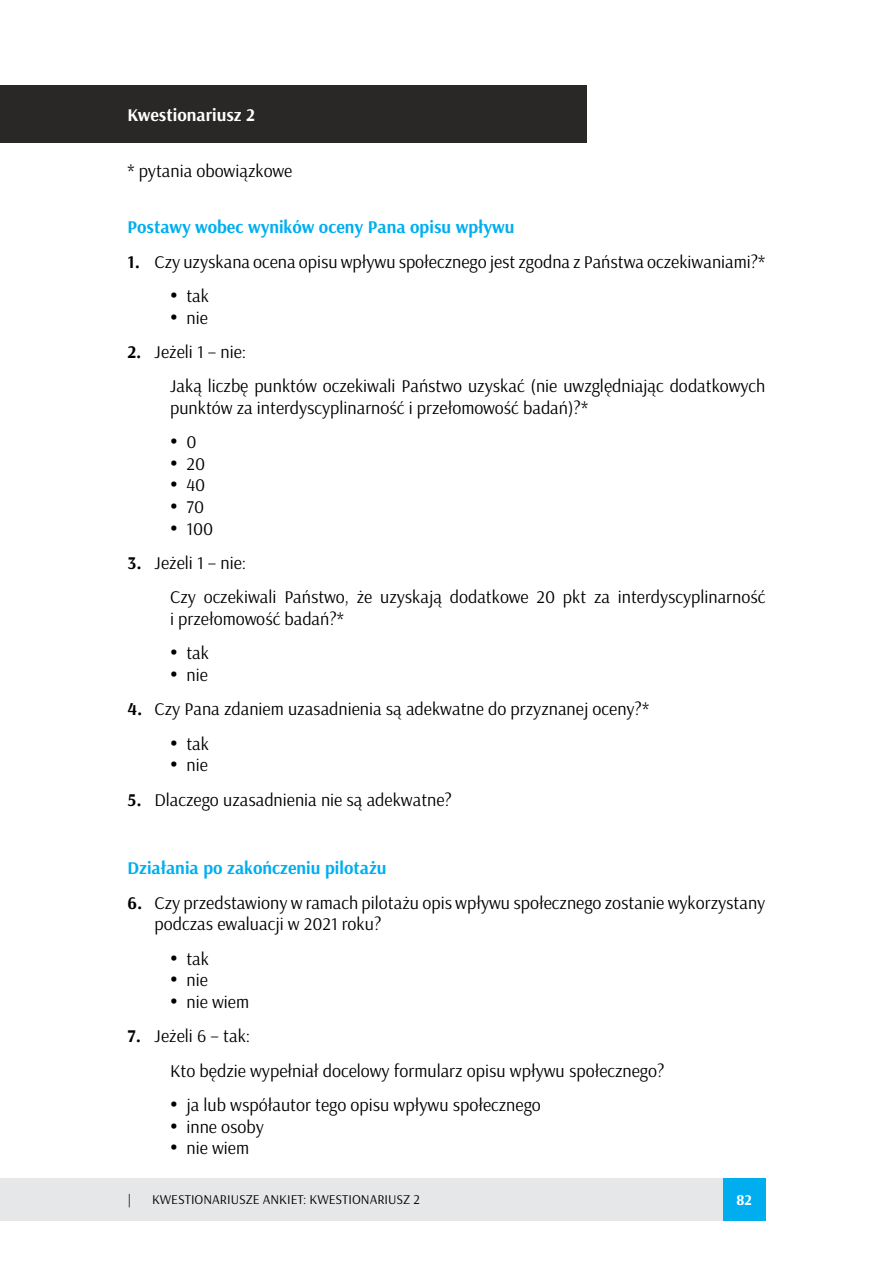
<style>
.page{position:relative;width:893px;height:1263px;background:#fff}
.page>*{position:absolute;margin:0;border:0;box-sizing:border-box;transform-origin:0 0}
.t1{font:700 21px "Arsenal";color:#000}
.t2{font:18px/34.3px "Arsenal";color:#000}
.t3{font:700 18px "Arsenal";color:#00aeef}
.t4{font:700 18px "Arsenal";color:#fff}
.t5{font:700 15px "Arsenal";color:#fff}
.t6{font:13.5px "Arsenal";color:#000}
.s1{font-weight:700}
.s2{font-weight:700;font-size:21px}
.s3{font-weight:400;font-size:18px}
</style>
<div class="page">
<div style="left:723px;top:1178px;width:42px;height:42px;background:#00aeef"></div>
<div style="left:0;top:1178px;width:723px;height:42px;background:#e6e7e8"></div>
<div style="left:0;top:85px;width:587px;height:57px;background:#292827"></div>
<p class="t4" style="left:128px;top:103px;width:129px">Kwestionariusz 2</p>
<p class="t2" style="left:128px;top:154px;width:166px">* pytania obowiązkowe</p>
<p class="t3" style="left:128px;top:216px;width:388px">Postawy wobec wyników oceny Pana opisu wpływu</p>
<p class="t2" style="left:128px;top:244px;width:639px"><span class="s1">1.</span> Czy uzyskana ocena opisu wpływu społecznego jest zgodna z Państwa oczekiwaniami?*</p>
<p class="t2" style="left:170px;top:279px;width:41px"><span class="s2">•</span> tak</p>
<p class="t2" style="left:170px;top:300px;width:39px"><span class="s2">•</span> nie</p>
<p class="t2" style="left:170px;top:335px;width:597px;text-indent:-43px"><span class="s1">2.</span> Jeżeli 1 – nie:<br>Jaką liczbę punktów oczekiwali Państwo uzyskać (nie uwzględniając dodatkowych</p>
<p class="t2" style="left:170px;top:391px;width:419px">punktów za interdyscyplinarność i przełomowość badań)?*</p>
<p class="t1" style="left:170px;top:428px;width:28px">• <span class="s3">0</span></p>
<p class="t2" style="left:170px;top:447px;width:37px"><span class="s2">•</span> 20</p>
<p class="t2" style="left:170px;top:468px;width:37px"><span class="s2">•</span> 40</p>
<p class="t2" style="left:170px;top:490px;width:36px"><span class="s2">•</span> 70</p>
<p class="t2" style="left:170px;top:511px;width:45px"><span class="s2">•</span> 100</p>
<p class="t2" style="left:170px;top:546px;width:597px;text-indent:-43px"><span class="s1">3.</span> Jeżeli 1 – nie:<br>Czy oczekiwali Państwo, że uzyskają dodatkowe 20 pkt za interdyscyplinarność</p>
<p class="t2" style="left:170px;top:602px;width:175px">i przełomowość badań?*</p>
<p class="t2" style="left:170px;top:636px;width:41px"><span class="s2">•</span> tak</p>
<p class="t2" style="left:170px;top:658px;width:39px"><span class="s2">•</span> nie</p>
<p class="t2" style="left:128px;top:692px;width:523px"><span class="s1">4.</span> Czy Pana zdaniem uzasadnienia są adekwatne do przyznanej oceny?*</p>
<p class="t2" style="left:170px;top:726px;width:41px"><span class="s2">•</span> tak</p>
<p class="t2" style="left:170px;top:748px;width:39px"><span class="s2">•</span> nie</p>
<p class="t2" style="left:128px;top:782px;width:326px"><span class="s1">5.</span> Dlaczego uzasadnienia nie są adekwatne?</p>
<p class="t3" style="left:128px;top:857px;width:261px">Działania po zakończeniu pilotażu</p>
<p class="t2" style="left:155px;top:892px;width:612px;line-height:21.6px;text-indent:-27px"><span class="s1">6.</span> Czy przedstawiony w ramach pilotażu opis wpływu społecznego zostanie wykorzystany podczas ewaluacji w 2021 roku?</p>
<p class="t2" style="left:170px;top:941px;width:41px"><span class="s2">•</span> tak</p>
<p class="t2" style="left:170px;top:963px;width:39px"><span class="s2">•</span> nie</p>
<p class="t2" style="left:170px;top:985px;width:80px"><span class="s2">•</span> nie wiem</p>
<p class="t2" style="left:170px;top:1019px;width:496px;text-indent:-43px"><span class="s1">7.</span> Jeżeli 6 – tak:<br>Kto będzie wypełniał docelowy formularz opisu wpływu społecznego?</p>
<p class="t2" style="left:170px;top:1088px;width:372px"><span class="s2">•</span> ja lub współautor tego opisu wpływu społecznego</p>
<p class="t2" style="left:170px;top:1109px;width:95px"><span class="s2">•</span> inne osoby</p>
<p class="t2" style="left:170px;top:1131px;width:80px"><span class="s2">•</span> nie wiem</p>
<p class="t6" style="left:128px;top:1191px;width:5px">|</p>
<p class="t6" style="left:152px;top:1191px;width:269px">KWESTIONARIUSZE ANKIET: KWESTIONARIUSZ 2</p>
<p class="t5" style="left:736px;top:1190px;width:17px">82</p>
</div>
